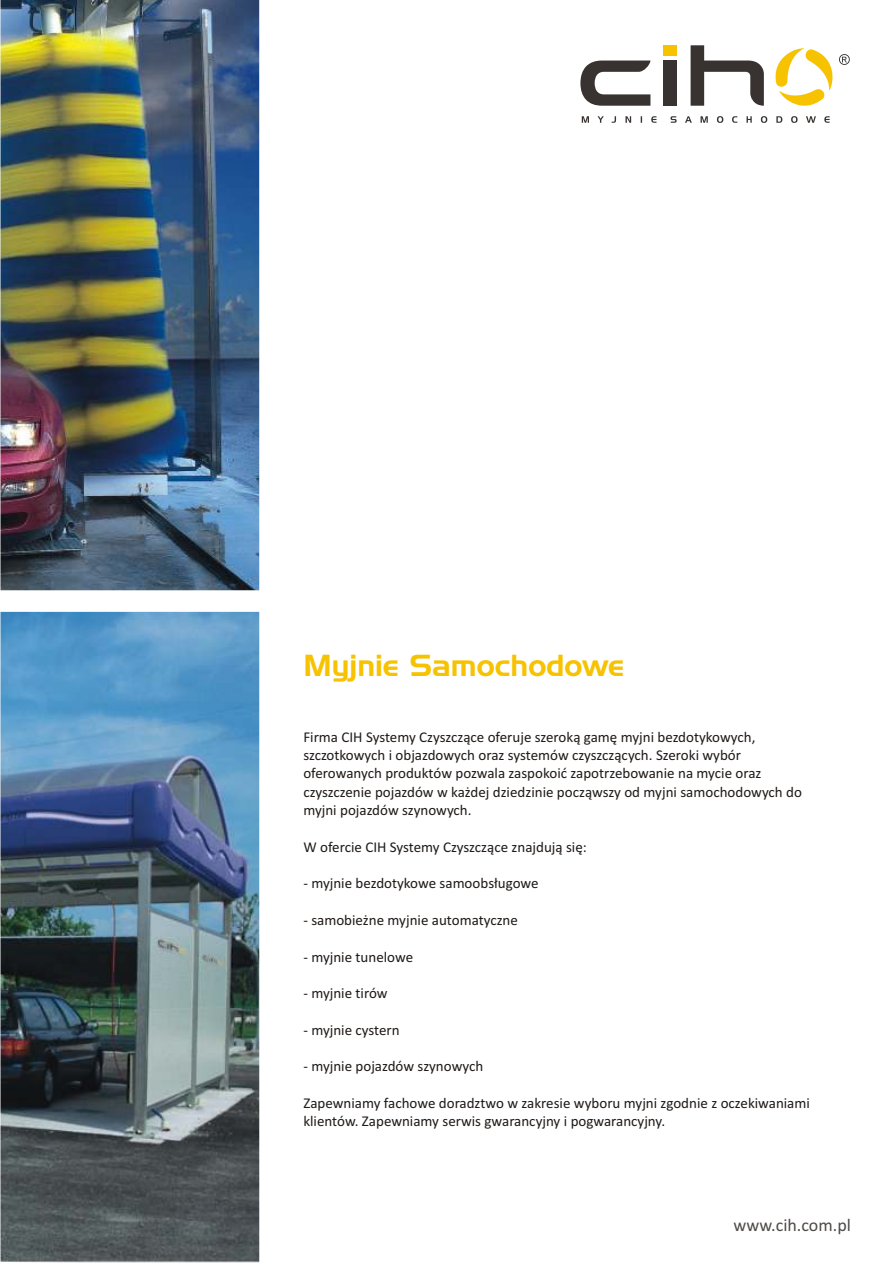
<style>
.page{position:relative;width:893px;height:1263px;background:#fff}
.page>*{position:absolute;margin:0;border:0;box-sizing:border-box;transform-origin:0 0}
.t1{font:29.55px "Handel PL";color:#f7c200}
.t2{font:18px "Calibri";color:#4d4a47}
.t3{font:15px/18.3px "Calibri";color:#1f1a17}
</style>
<div class="page">
<img style="left:0;top:0;width:850px;height:1262px">
<h1 class="t1" style="left:303px;top:649px;width:322px">Myjnie Samochodowe</h1>
<p class="t3" style="left:303px;top:729px;width:500px">Firma CIH Systemy Czyszczące oferuje szeroką gamę myjni bezdotykowych, szczotkowych i objazdowych oraz systemów czyszczących. Szeroki wybór oferowanych produktów pozwala zaspokoić zapotrzebowanie na mycie oraz czyszczenie pojazdów w każdej dziedzinie począwszy od myjni samochodowych do myjni pojazdów szynowych.</p>
<p class="t3" style="left:303px;top:839px;width:285px">W ofercie CIH Systemy Czyszczące znajdują się:</p>
<p class="t3" style="left:303px;top:875px;width:237px">- myjnie bezdotykowe samoobsługowe</p>
<p class="t3" style="left:303px;top:912px;width:216px">- samobieżne myjnie automatyczne</p>
<p class="t3" style="left:303px;top:949px;width:111px">- myjnie tunelowe</p>
<p class="t3" style="left:303px;top:985px;width:86px">- myjnie tirów</p>
<p class="t3" style="left:303px;top:1022px;width:98px">- myjnie cystern</p>
<p class="t3" style="left:303px;top:1058px;width:181px">- myjnie pojazdów szynowych</p>
<p class="t3" style="left:303px;top:1095px;width:508px">Zapewniamy fachowe doradztwo w zakresie wyboru myjni zgodnie z oczekiwaniami klientów. Zapewniamy serwis gwarancyjny i pogwarancyjny.</p>
<p class="t2" style="left:734px;top:1217px;width:119px">www.cih.com.pl</p>
</div>
